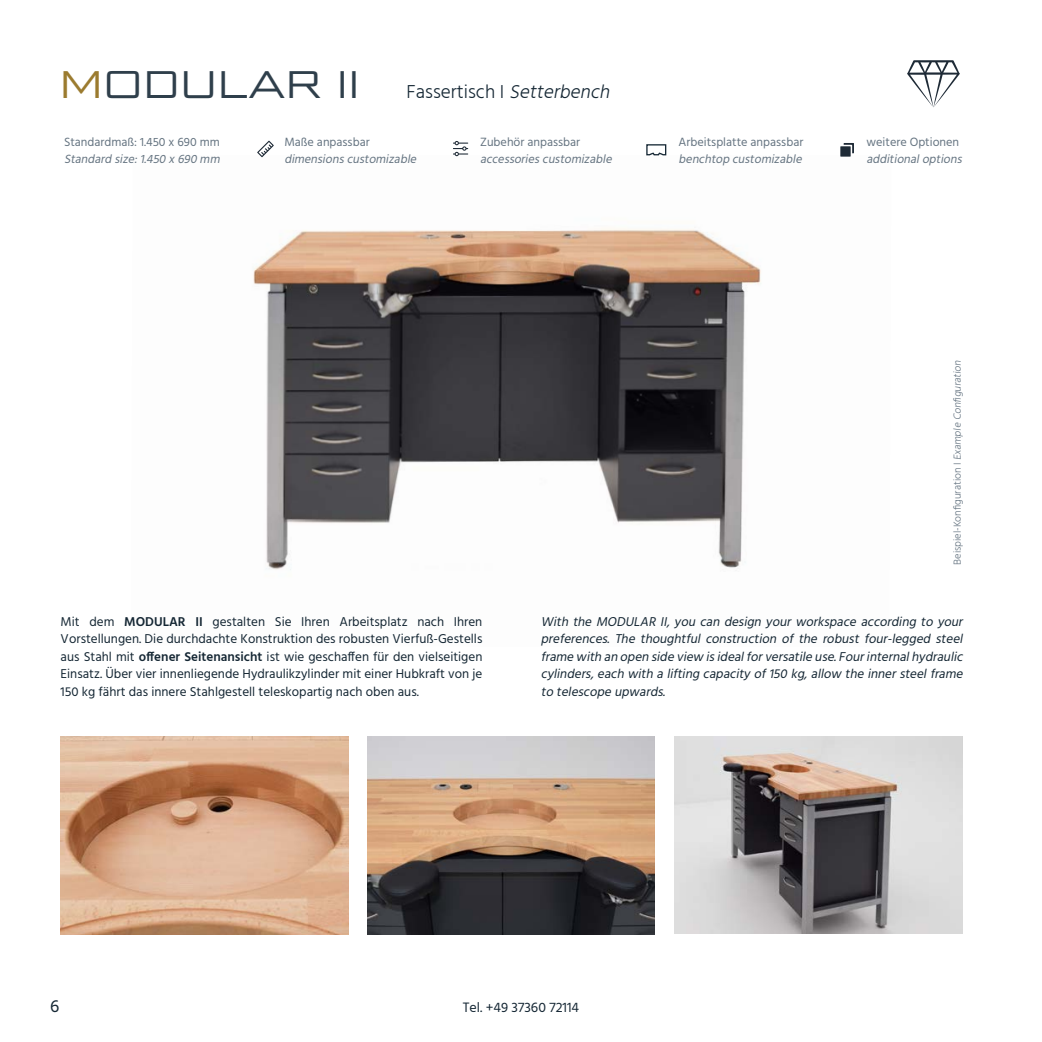
<style>
.page{position:relative;width:1042px;height:1042px;background:#fff}
.page>*{position:absolute;margin:0;border:0;box-sizing:border-box;transform-origin:0 0}
.t1{font:300 19.25px "Hind";color:#152734}
.t2{font:17.5px "Hind";color:#152734}
.t3{font:14px "Hind";color:#152734}
.t4{font:13.12px/17.5px "Hind";color:#152734;text-align:justify}
.t5{font:italic 13.12px/17.5px "Hind";color:#152734;text-align:justify}
.t6{font:italic 12.25px "Hind";color:#657481}
.t7{font:12.25px "Hind";color:#657481}
.t8{font:300 10.5px "Hind";color:#657481}
.s1{font-family:"Bunken Tech Sans Std Wide";font-weight:400;font-size:38.5px;color:#9b7b2f}
.s2{font-family:"Bunken Tech Sans Std Wide";font-weight:400;font-size:38.5px;color:#2f3f4b}
.s3{font-style:italic}
.s4{font-weight:600}
</style>
<div class="page">
<img style="left:253px;top:155px;width:598px;height:415px">
<img style="left:61px;top:736px;width:287px;height:199px">
<img style="left:675px;top:736px;width:287px;height:197px">
<img style="left:367px;top:736px;width:288px;height:199px">
<svg style="left:907px;top:60px;width:53px;height:48px"></svg>
<svg style="left:257px;top:141px;width:17px;height:16px"></svg>
<svg style="left:453px;top:141px;width:15px;height:15px"></svg>
<svg style="left:645px;top:144px;width:22px;height:12px"></svg>
<svg style="left:843px;top:143px;width:11px;height:10px"></svg>
<div style="left:840px;top:146px;width:10px;height:11px;background:#1e2a36"></div>
<h1 class="t1" style="left:60px;top:79px;width:556px"><span class="s1">M</span><span class="s2">ODULAR II</span> Fassertisch I <span class="s3">Setterbench</span></h1>
<p class="t7" style="left:64px;top:133px;width:157px">Standardmaß: 1.450 x 690 mm</p>
<p class="t6" style="left:64px;top:151px;width:160px">Standard size:1.450 x 690 mm</p>
<p class="t7" style="left:284px;top:133px;width:87px">Maße anpassbar</p>
<p class="t6" style="left:284px;top:150px;width:136px">dimensionscustomizable</p>
<p class="t7" style="left:480px;top:133px;width:102px">Zubehör anpassbar</p>
<p class="t6" style="left:480px;top:150px;width:136px">accessoriescustomizable</p>
<p class="t7" style="left:678px;top:133px;width:126px">Arbeitsplatte anpassbar</p>
<p class="t6" style="left:678px;top:150px;width:128px">benchtop customizable</p>
<p class="t7" style="left:866px;top:133px;width:94px">weitere Optionen</p>
<p class="t6" style="left:866px;top:150px;width:100px">additionaloptions</p>
<p class="t8" style="left:950px;top:565px;width:208px;rotate:-90deg">Beispiel-Konfiguration I Example Configuration</p>
<p class="t4" style="left:61px;top:613px;width:423px">Mit dem <span class="s4">MODULAR II</span> gestalten Sie Ihren Arbeitsplatz nach Ihren Vorstellungen. Die durchdachte Konstruktion des robusten Vierfuß-Gestells aus Stahl mit <span class="s4">offener Seitenansicht</span> ist wie geschaffen für den vielseitigen Einsatz. Über vier innenliegende Hydraulikzylinder mit einer Hubkraft von je 150 kg fährt das innere Stahlgestell teleskopartig nach oben aus.</p>
<p class="t5" style="left:541px;top:613px;width:427px">With the MODULAR II, you can design your workspace according to your preferences. The thoughtful construction of the robust four-legged steel frame with an open side view isidealforversatile use.Fourinternalhydraulic cylinders,each with a lifting capacity of150 kg,allow the innersteelframe to telescope upwards.</p>
<h2 class="t2" style="left:50px;top:994px;width:11px">6</h2>
<p class="t3" style="left:463px;top:998px;width:118px">Tel. +49 37360 72114</p>
</div>
